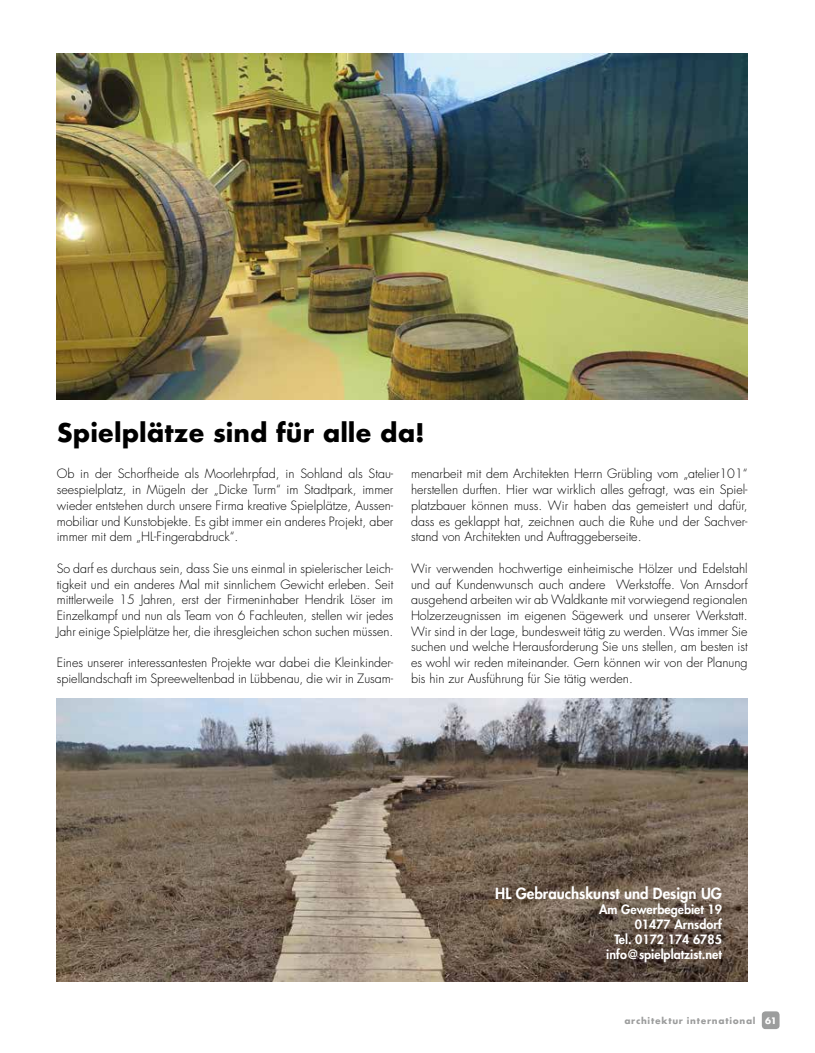
<style>
.page{position:relative;width:815px;height:1053px;background:#fff}
.page>*{position:absolute;margin:0;border:0;box-sizing:border-box;transform-origin:0 0}
.t1{font:700 25px "Futura";color:#000}
.t2{font:800 15px "Futura";color:#fff}
.t3{font:300 12.5px/15.8px "Futura";color:#000;text-align:justify}
.t4{font:800 12.5px/15px "Futura";color:#fff;text-align:right}
.t5{font:700 8.75px "Futura";letter-spacing:.085em;color:#9c9d9d}
.s1{color:#fff}
</style>
<div class="page">
<div style="left:762px;top:1011px;width:18px;height:17px;background:#9c9d9d;border-radius:4px"></div>
<img style="left:57px;top:698px;width:691px;height:283px">
<img style="left:57px;top:54px;width:691px;height:345px">
<h1 class="t1" style="left:57px;top:414px;width:370px">Spielplätze sind für alle da!</h1>
<p class="t3" style="left:57px;top:466px;width:338px">Ob in der Schorfheide als Moorlehrpfad, in Sohland als Stau&shy;seespielplatz, in Mügeln der „Dicke Turm“ im Stadtpark, immer wieder entstehen durch unsere Firma kreative Spielplätze, Aussen&shy;mobiliar und Kunstobjekte. Es gibt immer ein anderes Projekt, aber immer mit dem „HL-Fingerabdruck“.</p>
<p class="t3" style="left:57px;top:560px;width:338px">So darf es durchaus sein, dass Sie uns einmal in spielerischer Leich&shy;tigkeit und ein anderes Mal mit sinnlichem Gewicht erleben. Seit mittlerweile 15 Jahren, erst der Firmeninhaber Hendrik Löser im Einzelkampf und nun als Team von 6 Fachleuten, stellen wir jedes Jahr einige Spielplätze her, die ihresgleichen schon suchen müssen.</p>
<p class="t3" style="left:57px;top:655px;width:338px">Eines unserer interessantesten Projekte war dabei die Kleinkinder&shy;spiellandschaft im Spreeweltenbad in Lübbenau, die wir in Zusam-</p>
<p class="t3" style="left:411px;top:466px;width:338px">menarbeit mit dem Architekten Herrn Grübling vom „atelier101“ herstellen durften. Hier war wirklich alles gefragt, was ein Spiel&shy;platzbauer können muss. Wir haben das gemeistert und dafür, dass es geklappt hat, zeichnen auch die Ruhe und der Sachver&shy;stand von Architekten und Auftraggeberseite.</p>
<p class="t3" style="left:411px;top:560px;width:338px">Wir verwenden hochwertige einheimische Hölzer und Edelstahl und auf Kundenwunsch auch andere Werkstoffe. Von Arnsdorf ausgehend arbeiten wir ab Waldkante mit vorwiegend regionalen Holzerzeugnissen im eigenen Sägewerk und unserer Werkstatt.<br>Wir sind in der Lage, bundesweit tätig zu werden. Was immer Sie suchen und welche Herausforderung Sie uns stellen, am besten ist es wohl wir reden miteinander. Gern können wir von der Planung bis hin zur Ausführung für Sie tätig werden.</p>
<p class="t2" style="left:495px;top:883px;width:228px">HL Gebrauchskunst und Design UG</p>
<p class="t4" style="left:599px;top:902px;width:124px">Am Gewerbegebiet 19<br>01477 Arnsdorf<br>Tel. 0172 174 6785 info@spielplatzist.net</p>
<p class="t5" style="left:624px;top:1014px;width:154px">architektur international <span class="s1">61</span></p>
</div>
